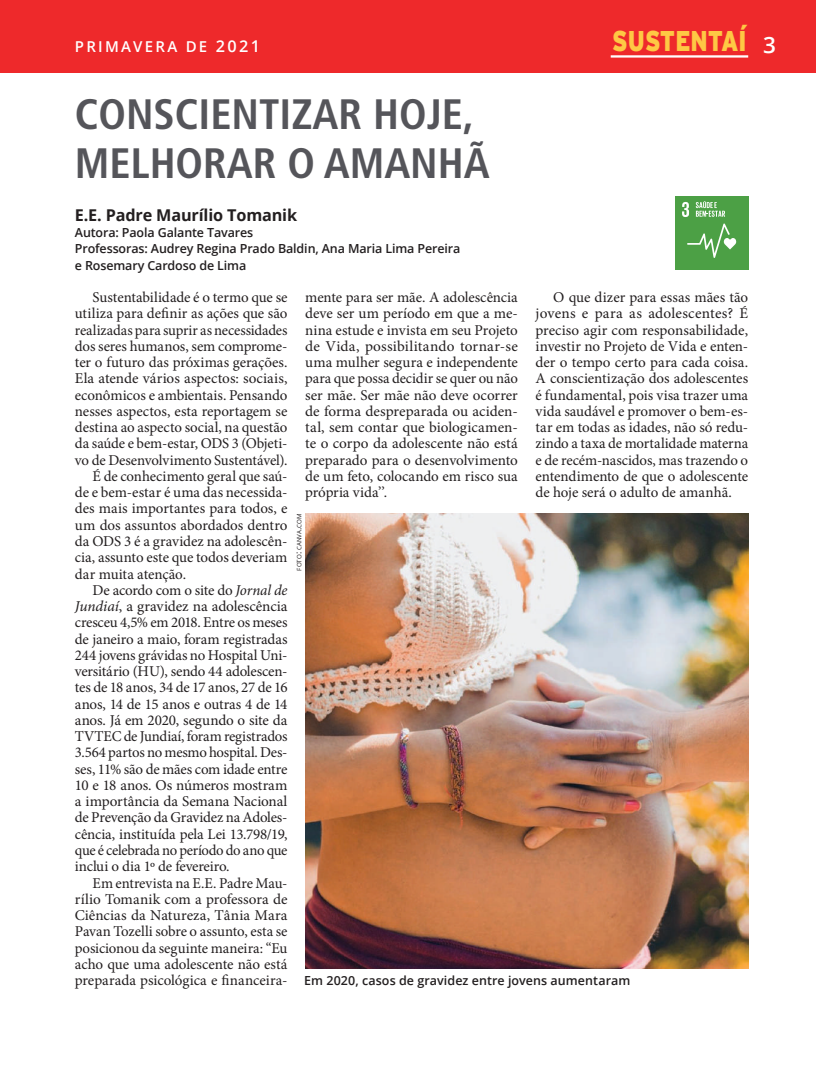
<style>
.page{position:relative;width:816px;height:1065px;background:#fff}
.page>*{position:absolute;margin:0;border:0;box-sizing:border-box;transform-origin:0 0}
.t1{font:700 condensed 42.5px/48.8px "Frutiger LT Std";color:#55555a}
.t2{font:900 28.38px "Interstate Mono";color:#fec844;scale:.81 1}
.t3{font:600 22.5px "Open Sans";color:#fff}
.t4{font:700 16.25px "Open Sans";letter-spacing:-.01em;color:#231f20}
.t5{font:15px/16.2px "Minion Pro";letter-spacing:-.01em;color:#231f20;text-align:justify}
.t6{font:600 15px "Open Sans";letter-spacing:.15em;color:#fff}
.t7{font:600 12.5px/16.2px "Open Sans";letter-spacing:-.01em;color:#231f20}
.t8{font:6.12px "Open Sans";color:#231f20}
.s1{font-size:16.25px}
.s2{font-style:italic}
.s3{font-size:8.75px}
</style>
<div class="page">
<div style="left:0;top:0;width:816px;height:73px;background:#ee292b"></div>
<div style="left:675px;top:196px;width:73px;height:73px;background:#4ca045"></div>
<svg style="left:682px;top:202px;width:7px;height:15px"></svg>
<svg style="left:687px;top:223px;width:49px;height:35px"></svg>
<svg style="left:696px;top:201px;width:29px;height:16px"></svg>
<img style="left:305px;top:513px;width:443px;height:455px">
<hr style="left:611px;top:55px;width:137px;height:3px;background:#fff">
<h2 class="t2" style="left:612px;top:25px;width:167px">SUSTENTAÍ</h2>
<p class="t6" style="left:75px;top:36px;width:187px">primavera d e <span class="s1">2021</span></p>
<h3 class="t3" style="left:763px;top:30px;width:14px">3</h3>
<h1 class="t1" style="left:75px;top:90px;width:416px">CONSCIENTIZAR HOJE,<br>ME LHORAR O AMANHÃ</h1>
<p class="t4" style="left:75px;top:203px;width:224px">E.E. Padre Maurílio Tomanik</p>
<p class="t7" style="left:75px;top:224px;width:387px">Autora: Paola Galante Tavares<br>Professoras: Audrey Regina Prado Baldin, Ana Maria Lima Pereira e Rosemary Cardoso de Lima</p>
<p class="t5" style="left:93px;top:289px;width:196px">Sustentabilidade é o termo que se</p>
<p class="t5" style="left:75px;top:305px;width:214px">utiliza para definir as ações que são</p>
<p class="t5" style="left:75px;top:321px;width:214px">realizadas para suprir as necessidades</p>
<p class="t5" style="left:75px;top:338px;width:214px">dos seres humanos, sem comprome-</p>
<p class="t5" style="left:75px;top:354px;width:214px">ter o futuro das próximas gerações.</p>
<p class="t5" style="left:75px;top:370px;width:214px">Ela atende vários aspectos: sociais,</p>
<p class="t5" style="left:75px;top:386px;width:214px">econômicos e ambientais. Pensando</p>
<p class="t5" style="left:75px;top:403px;width:214px">nesses aspectos, esta reportagem se</p>
<p class="t5" style="left:75px;top:419px;width:214px">destina ao aspecto social, na questão</p>
<p class="t5" style="left:75px;top:435px;width:214px">da saúde e bem-estar, ODS 3 (Objeti-</p>
<p class="t5" style="left:75px;top:451px;width:214px">vo de Desenvolvimento Sustentável).</p>
<p class="t5" style="left:93px;top:468px;width:196px">É de conhecimento geral que saú-</p>
<p class="t5" style="left:75px;top:484px;width:214px">de e bem-estar é uma das necessida-</p>
<p class="t5" style="left:75px;top:500px;width:214px">des mais importantes para todos, e</p>
<p class="t5" style="left:75px;top:516px;width:214px">um dos assuntos abordados dentro</p>
<p class="t5" style="left:75px;top:533px;width:214px">da ODS 3 é a gravidez na adolescên-</p>
<p class="t5" style="left:75px;top:549px;width:214px">cia, assunto este que todos deveriam</p>
<p class="t5" style="left:75px;top:565px;width:113px">dar muita atenção.</p>
<p class="t5" style="left:93px;top:581px;width:196px">De acordo com o site do <span class="s2">Jornal de</span></p>
<p class="t5" style="left:75px;top:598px;width:214px"><span class="s2">Jundiaí</span>, a gravidez na adolescência</p>
<p class="t5" style="left:75px;top:614px;width:214px">cresceu 4,5% em 2018. Entre os meses</p>
<p class="t5" style="left:75px;top:630px;width:214px">de janeiro a maio, foram registradas</p>
<p class="t5" style="left:75px;top:646px;width:214px">244 jovens grávidas no Hospital Uni-</p>
<p class="t5" style="left:75px;top:663px;width:214px">versitário (HU), sendo 44 adolescen-</p>
<p class="t5" style="left:75px;top:679px;width:214px">tes de 18 anos, 34 de 17 anos, 27 de 16</p>
<p class="t5" style="left:75px;top:695px;width:214px">anos, 14 de 15 anos e outras 4 de 14</p>
<p class="t5" style="left:75px;top:711px;width:214px">anos. Já em 2020, segundo o site da</p>
<p class="t5" style="left:75px;top:728px;width:214px">TVTEC de Jundiaí, foram registrados</p>
<p class="t5" style="left:75px;top:744px;width:214px">3.564 partos no mesmo hospital. Des-</p>
<p class="t5" style="left:75px;top:760px;width:214px">ses, 11% são de mães com idade entre</p>
<p class="t5" style="left:75px;top:776px;width:214px">10 e 18 anos. Os números mostram</p>
<p class="t5" style="left:75px;top:793px;width:214px">a importância da Semana Nacional</p>
<p class="t5" style="left:75px;top:809px;width:214px">de Prevenção da Gravidez na Adoles-</p>
<p class="t5" style="left:75px;top:825px;width:214px">cência, instituída pela Lei 13.798/19,</p>
<p class="t5" style="left:75px;top:841px;width:214px">que é celebrada no período do ano que</p>
<p class="t5" style="left:75px;top:858px;width:156px">inclui o dia 1º de fevereiro.</p>
<p class="t5" style="left:93px;top:874px;width:196px">Em entrevista na E.E. Padre Mau-</p>
<p class="t5" style="left:75px;top:890px;width:214px">rílio Tomanik com a professora de</p>
<p class="t5" style="left:75px;top:906px;width:214px">Ciências da Natureza, Tânia Mara</p>
<p class="t5" style="left:75px;top:923px;width:214px">Pavan Tozelli sobre o assunto, esta se</p>
<p class="t5" style="left:75px;top:939px;width:214px">posicionou da seguinte maneira: “Eu</p>
<p class="t5" style="left:75px;top:955px;width:214px">acho que uma adolescente não está</p>
<p class="t5" style="left:75px;top:971px;width:214px">preparada psicológica e financeira-</p>
<p class="t5" style="left:305px;top:289px;width:214px">mente para ser mãe. A adolescência deve ser um período em que a me&shy;nina estude e invista em seu Projeto de Vida, possibilitando tornar-se uma mulher segura e independente para que possa decidir se quer ou não ser mãe. Ser mãe não deve ocorrer de forma despreparada ou aciden&shy;tal, sem contar que biologicamen&shy;te o corpo da adolescente não está preparado para o desenvolvimento de um feto, colocando em risco sua própria vida’’.</p>
<p class="t5" style="left:536px;top:289px;width:214px;text-indent:18px">O que dizer para essas mães tão jovens e para as adolescentes? É preciso agir com responsabilidade, investir no Projeto de Vida e enten&shy;der o tempo certo para cada coisa.<br>A conscientização dos adolescentes é fundamental, pois visa trazer uma vida saudável e promover o bem-es&shy;tar em todas as idades, não só redu&shy;zindo a taxa de mortalidade materna e de recém-nascidos, mas trazendo o entendimento de que o adolescente de hoje será o adulto de amanhã.</p>
<p class="t8" style="left:295px;top:570px;width:59px;rotate:-90deg">foto<span class="s3">:</span> canva<span class="s3">.</span>com</p>
<p class="t7" style="left:304px;top:971px;width:328px">Em 2020, casos de gravidez entre jovens aumentaram</p>
</div>
